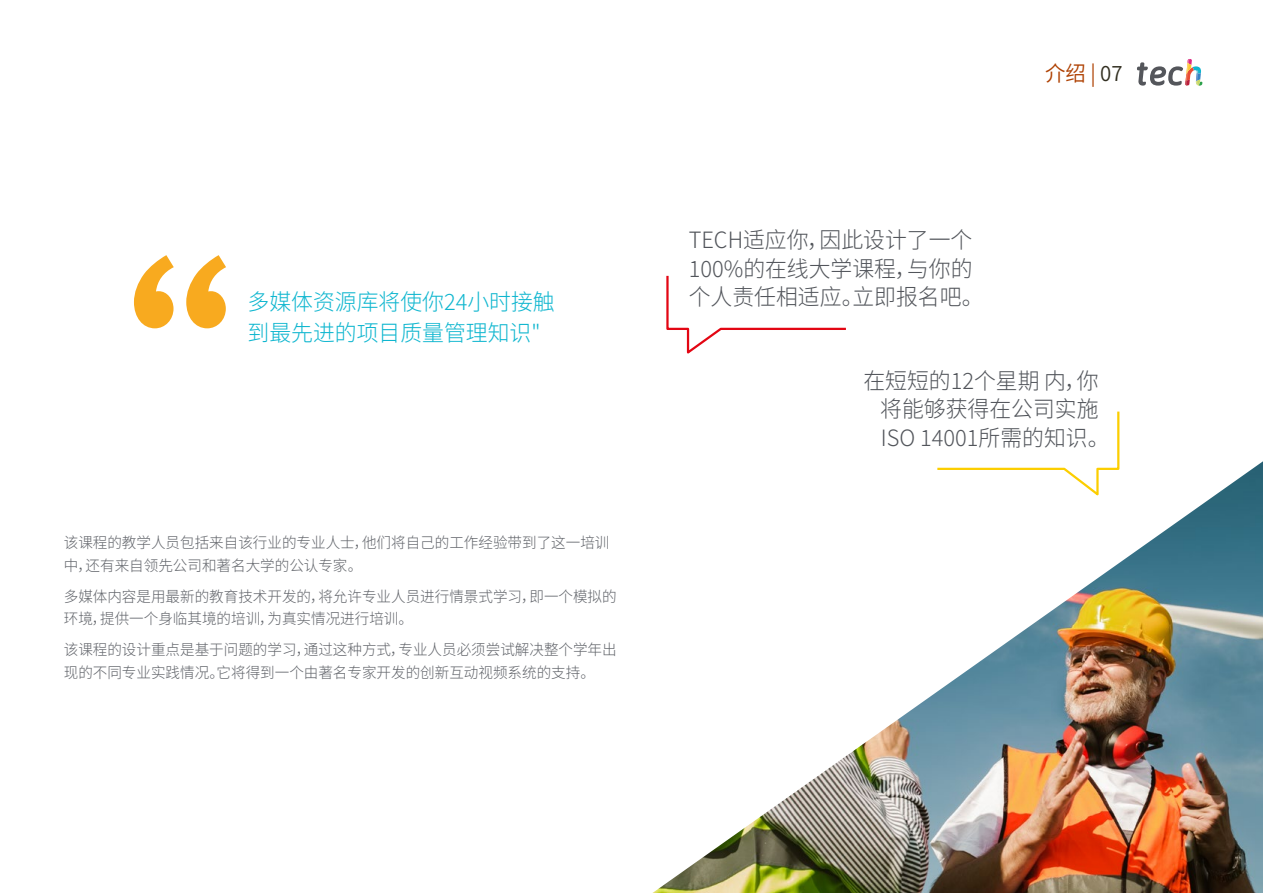
<style>
.page{position:relative;width:1263px;height:893px;background:#fff}
.page>*{position:absolute;margin:0;border:0;box-sizing:border-box;transform-origin:0 0}
.t1{font:300 22.5px/28.5px "Source Han Sans CN";color:#52555b}
.t2{font:300 22.5px/31.5px "Source Han Sans CN";color:#0fb6cf}
.t3{font:21px "Source Han Sans CN";color:#ae4000}
.t4{font:300 15px/22.5px "Source Han Sans CN";color:#61646a}
.s1{color:#312e20}
</style>
<div class="page">
<svg style="left:134px;top:255px;width:92px;height:73px"></svg>
<svg style="left:1117px;top:411px;width:3px;height:50px"></svg>
<svg style="left:666px;top:275px;width:180px;height:79px"></svg>
<svg style="left:1137px;top:59px;width:65px;height:27px"></svg>
<img style="left:652px;top:461px;width:611px;height:432px">
<h1 class="t2" style="left:248px;top:286px;width:309px">多媒体资源库将使你24小时接触到最先进的项目质量管理知识"</h1>
<p class="t4" style="left:64px;top:532px;width:547px">该课程的教学人员包括来自该行业的专业人士，他们将自己的工作经验带到了这一培训中，还有来自领先公司和著名大学的公认专家。</p>
<p class="t4" style="left:64px;top:585px;width:554px">多媒体内容是用最新的教育技术开发的，将允许专业人员进行情景式学习，即一个模拟的环境，提供一个身临其境的培训，为真实情况进行培训。</p>
<p class="t4" style="left:64px;top:639px;width:554px">该课程的设计重点是基于问题的学习，通过这种方式，专业人员必须尝试解决整个学年出现的不同专业实践情况。它将得到一个由著名专家开发的创新互动视频系统的支持。</p>
<h1 class="t1" style="left:689px;top:226px;width:296px">TECH适应你，因此设计了一个<br>100%的在线大学课程，与你的个人责任相适应。立即报名吧。</h1>
<h2 class="t3" style="left:1045px;top:61px;width:79px">介绍 | <span class="s1">07</span></h2>
<h1 class="t1" style="left:880px;top:367px;width:231px;text-indent:-17px">在短短的12个星期 内，你将能够获得在公司实施<br>ISO 14001所需的知识。</h1>
</div>
